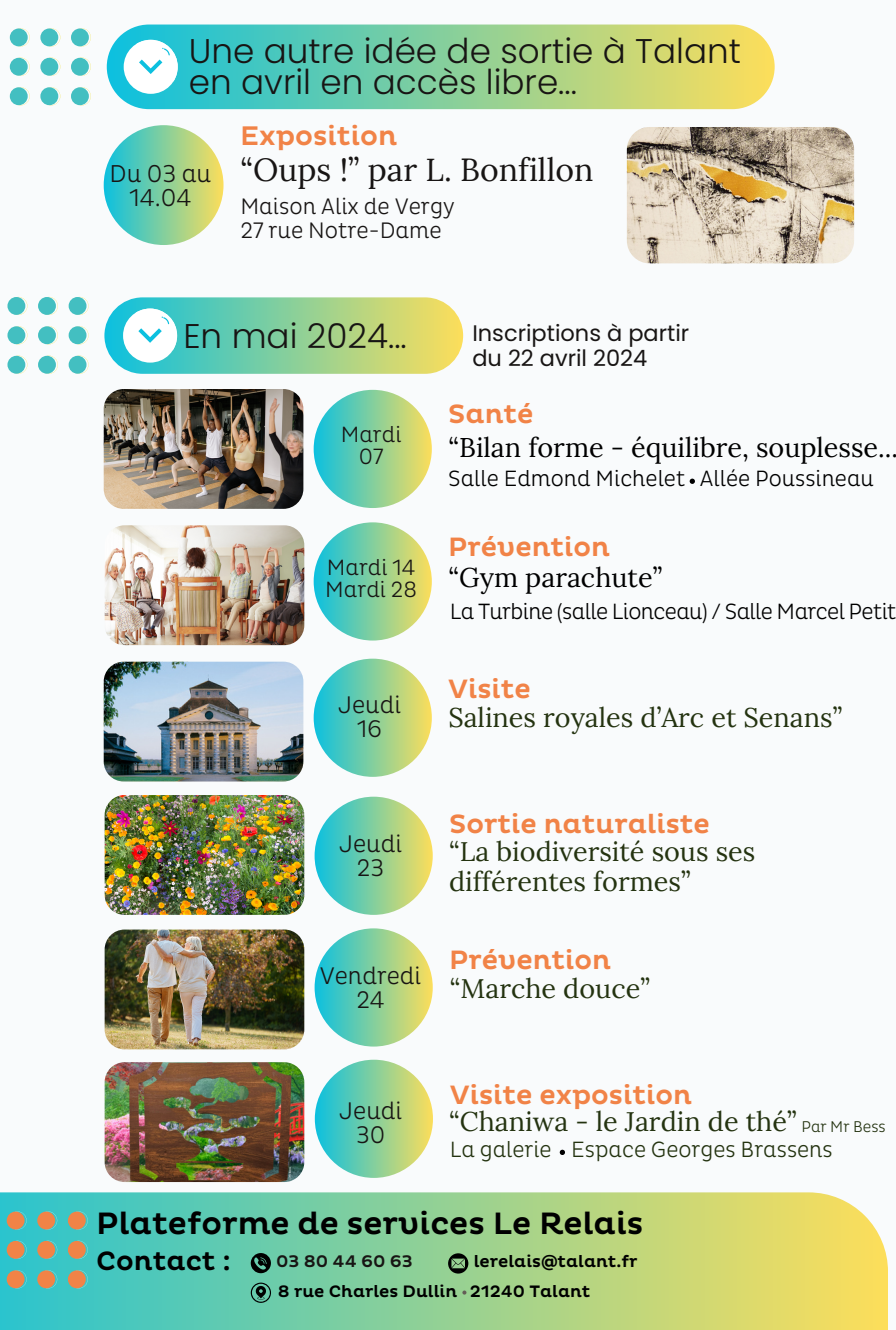
<style>
.page{position:relative;width:896px;height:1330px;background:#fff}
.page>*{position:absolute;margin:0;border:0;box-sizing:border-box;transform-origin:0 0}
.t1{font:300 34.2px/30.8px "Poppins";color:#181514}
.t2{font:31.95px "Lora";color:#181514}
.t3{font:500 31.5px "Pluto";color:#000}
.t4{font:500 27.45px "Pluto";color:#f18347}
.t5{font:27px/30.4px "Lora";color:#243310}
.t6{font:500 27px "Pluto";color:#f18347}
.t7{font:27px "Lora";color:#000}
.t8{font:500 27px "Pluto";color:#000}
.t9{font:300 24.75px "Pluto Cond";color:#181514}
.t10{font:300 24.53px/23.6px "Pluto Cond";color:#181514;text-align:center}
.t11{font:300 22.72px/23.8px "Pluto Cond";color:#181514}
.t12{font:300 22.5px "Pluto Cond";letter-spacing:-.025em;color:#000}
.t13{font:300 22.5px "Pluto Cond";color:#000}
.t14{font:22.5px "Poppins";color:#181514}
.t15{font:300 22.5px "Pluto Cond";color:#243310}
.t16{font:300 22.5px "Pluto Cond";color:#181514}
.t17{font:500 17.1px "Pluto";color:#181514}
.t18{font:500 16.88px "Pluto";color:#000}
.t19{font:300 15.75px "Pluto Cond";color:#243310}
</style>
<div class="page">
<div style="left:0;top:0;width:896px;height:1329px;background:#f9fbfc"></div>
<div style="left:314px;top:522px;width:118px;height:118px;background:linear-gradient(to right,#0ec0de,#fade5e);border-radius:50%"></div>
<img style="left:105px;top:525px;width:199px;height:120px;border-radius:20px">
<div style="left:0;top:1192px;width:888px;height:137px;background:linear-gradient(to right,#2bc3cb,#fddf61)"></div>
<div style="left:104px;top:297px;width:359px;height:77px;background:linear-gradient(to right,#10c1e0,#fbdd5a);border-radius:38px"></div>
<div style="left:123px;top:308px;width:54px;height:54px;background:#fff;border-radius:50%"></div>
<svg style="left:132px;top:308px;width:45px;height:46px"></svg>
<svg style="left:7px;top:297px;width:81px;height:77px"></svg>
<img style="left:627px;top:127px;width:227px;height:136px;border-radius:23px">
<div style="left:104px;top:125px;width:119px;height:120px;background:linear-gradient(to right,#0cc0df,#fade5c);border-radius:50%"></div>
<svg style="left:107px;top:25px;width:667px;height:84px;background:#8cd09c"></svg>
<div style="left:124px;top:40px;width:54px;height:54px;background:#fff;border-radius:50%"></div>
<svg style="left:132px;top:40px;width:46px;height:45px"></svg>
<svg style="left:9px;top:28px;width:81px;height:77px"></svg>
<svg style="left:251px;top:1252px;width:20px;height:20px"></svg>
<svg style="left:448px;top:1253px;width:20px;height:20px"></svg>
<svg style="left:251px;top:1282px;width:20px;height:20px"></svg>
<svg style="left:462px;top:1290px;width:4px;height:4px"></svg>
<svg style="left:0;top:1211px;width:87px;height:77px;background:#74af9d"></svg>
<svg style="left:689px;top:478px;width:6px;height:6px"></svg>
<div style="left:314px;top:390px;width:118px;height:118px;background:linear-gradient(to right,#0dc0de,#fade5e);border-radius:50%"></div>
<img style="left:104px;top:389px;width:199px;height:120px;border-radius:20px">
<img style="left:105px;top:795px;width:199px;height:119px;border-radius:20px">
<div style="left:314px;top:796px;width:119px;height:118px;background:linear-gradient(to right,#11c1e0,#fade5d);border-radius:50%"></div>
<img style="left:104px;top:661px;width:199px;height:120px;border-radius:20px">
<div style="left:314px;top:658px;width:118px;height:118px;background:linear-gradient(to right,#0ec1de,#f9de5f);border-radius:50%"></div>
<img style="left:105px;top:929px;width:199px;height:120px;border-radius:20px">
<div style="left:314px;top:928px;width:119px;height:118px;background:linear-gradient(to right,#10c1e0,#fade5d);border-radius:50%"></div>
<img style="left:105px;top:1062px;width:199px;height:119px;border-radius:20px">
<div style="left:315px;top:1059px;width:118px;height:118px;background:linear-gradient(to right,#0fc1df,#f9dd5e);border-radius:50%"></div>
<svg style="left:560px;top:1149px;width:5px;height:5px"></svg>
<p class="t1" style="left:189px;top:36px;width:553px">Une autre idée de sortie à Talant en avril en accès libre...</p>
<p class="t9" style="left:110px;top:159px;width:103px">Du 03 au</p>
<p class="t9" style="left:129px;top:183px;width:64px">14.04</p>
<p class="t4" style="left:240px;top:120px;width:159px">Exposition</p>
<p class="t2" style="left:240px;top:149px;width:354px">“Oups !” par L. Bonfillon</p>
<p class="t11" style="left:240px;top:195px;width:216px">Maison Alix de Vergy<br>27 rue Notre-Dame</p>
<p class="t1" style="left:183px;top:320px;width:225px">En mai 2024...</p>
<p class="t14" style="left:472px;top:317px;width:218px">Inscriptions à partir</p>
<p class="t14" style="left:472px;top:342px;width:176px">du 22 avril 2024</p>
<p class="t6" style="left:448px;top:398px;width:87px">Santé</p>
<p class="t16" style="left:341px;top:421px;width:62px">Mardi</p>
<p class="t16" style="left:359px;top:443px;width:26px">07</p>
<p class="t7" style="left:448px;top:430px;width:451px">“Bilan forme - équilibre, souplesse...</p>
<p class="t13" style="left:448px;top:465px;width:427px">Salle Edmond Michelet Allée Poussineau</p>
<h5 class="t6" style="left:448px;top:531px;width:163px">Prévention</h5>
<p class="t16" style="left:327px;top:554px;width:90px">Mardi 14</p>
<p class="t7" style="left:325px;top:559px;width:338px"><sub>Mardi</sub> <sub>28</sub> “Gym parachute”</p>
<h3 class="t12" style="left:450px;top:598px;width:448px">La Turbine (salle Lionceau) / Salle Marcel Petit</h3>
<p class="t6" style="left:448px;top:673px;width:84px">Visite</p>
<p class="t10" style="left:338px;top:694px;width:64px">Jeudi<br>16</p>
<p class="t5" style="left:448px;top:701px;width:395px">Salines royales d’Arc et Senans”</p>
<p class="t10" style="left:339px;top:833px;width:64px">Jeudi</p>
<p class="t10" style="left:357px;top:856px;width:29px">23</p>
<p class="t10" style="left:320px;top:964px;width:103px">Vendredi</p>
<p class="t10" style="left:356px;top:988px;width:30px">24</p>
<p class="t6" style="left:449px;top:808px;width:262px">Sortie naturaliste</p>
<p class="t5" style="left:449px;top:835px;width:308px">“La biodiversité sous ses différentes formes”</p>
<p class="t6" style="left:449px;top:944px;width:163px">Prévention</p>
<p class="t5" style="left:450px;top:972px;width:201px">“Marche douce”</p>
<p class="t10" style="left:339px;top:1099px;width:64px">Jeudi</p>
<p class="t10" style="left:356px;top:1123px;width:31px">30</p>
<p class="t6" style="left:450px;top:1079px;width:244px">Visite exposition</p>
<p class="t5" style="left:449px;top:1105px;width:349px">“Chaniwa - le Jardin de thé”</p>
<p class="t19" style="left:801px;top:1117px;width:86px">Par Mr Bess</p>
<p class="t15" style="left:450px;top:1136px;width:384px">La galerie Espace Georges Brassens</p>
<p class="t3" style="left:96px;top:1204px;width:549px">Plateforme de services Le Relais</p>
<p class="t8" style="left:96px;top:1244px;width:136px">Contact :</p>
<h5 class="t17" style="left:276px;top:1251px;width:138px">03 80 44 60 63</h5>
<p class="t18" style="left:474px;top:1251px;width:165px">lerelais@talant.fr</p>
<p class="t18" style="left:278px;top:1280px;width:314px">8 rue Charles Dullin 21240 Talant</p>
</div>
